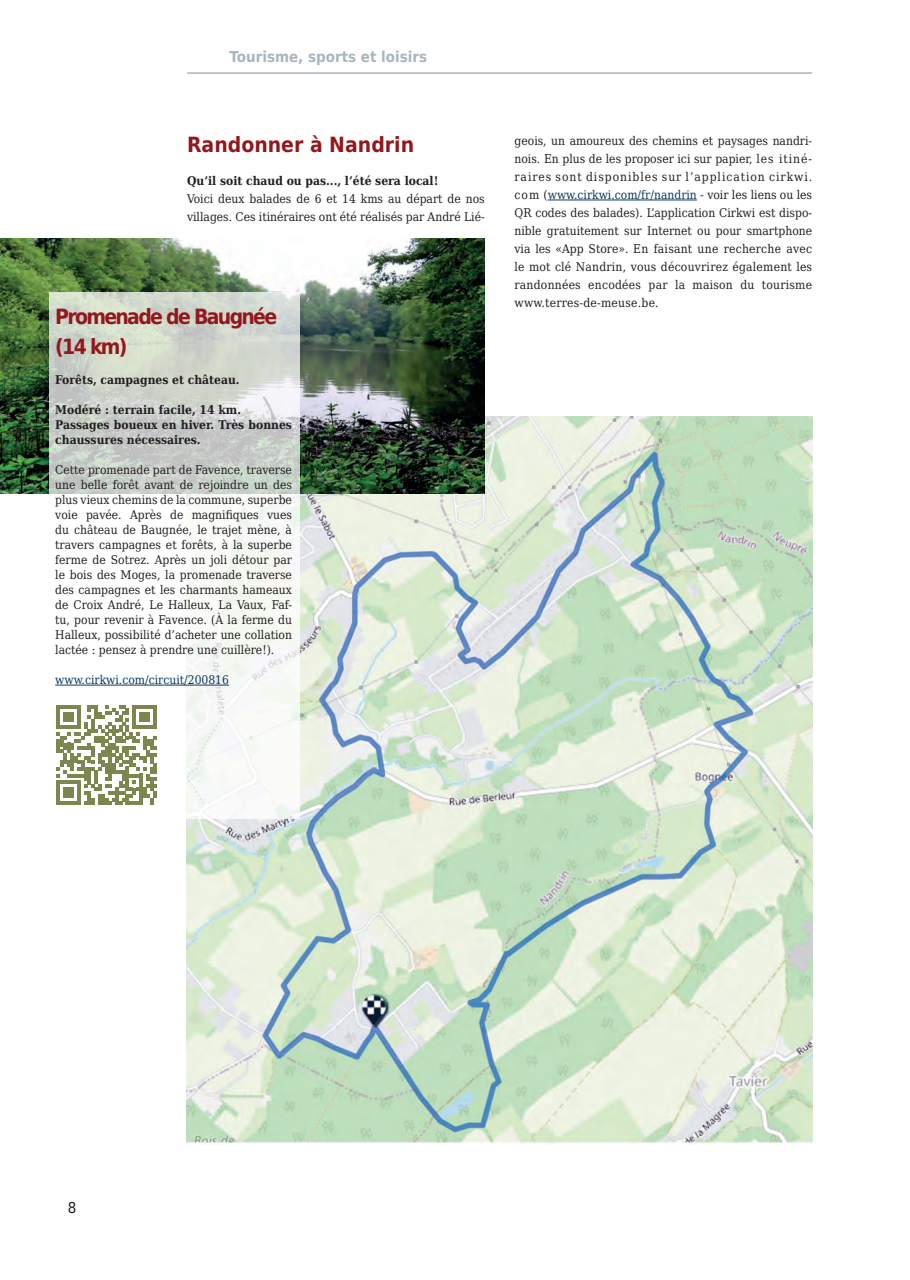
<style>
.page{position:relative;width:910px;height:1280px;background:#fff}
.page>*{position:absolute;margin:0;border:0;box-sizing:border-box;transform-origin:0 0}
.t1{font:700 21px/30px "DejaVu Sans Condensed";letter-spacing:-.08em;color:#93181c}
.t2{font:700 21px "DejaVu Sans Condensed";color:#93181c}
.t3{font:700 15px "DejaVu Sans Condensed";color:#a7b6be}
.t4{font:15px "DejaVu Sans Condensed";color:#231f20}
.t5{font:12px/15px "DejaVu Serif Condensed";color:#231f20;text-align:justify}
.t6{font:700 12px/15px "DejaVu Serif Condensed";color:#231f20}
.t7{font:12px "DejaVu Serif Condensed";color:#0b395e}
.s1{color:#0b395e}
</style>
<div class="page">
<hr style="left:187px;top:72px;width:625px;height:2px;background:#a7b6be">
<img style="left:187px;top:416px;width:625px;height:728px">
<img style="left:0;top:238px;width:485px;height:256px">
<svg style="left:49px;top:292px;width:251px;height:527px"></svg>
<hr style="left:55px;top:685px;width:174px;height:1px;background:#0b395e">
<div style="left:43px;top:697px;width:128px;height:113px;background:#fff"></div>
<svg style="left:57px;top:705px;width:100px;height:100px"></svg>
<hr style="left:548px;top:200px;width:149px;height:1px;background:#0b395e">
<p class="t3" style="left:230px;top:45px;width:199px">Tourisme, sports et loisirs</p>
<h1 class="t2" style="left:187px;top:127px;width:229px">Randonner à Nandrin</h1>
<p class="t6" style="left:187px;top:173px;width:253px">Qu’il soit chaud ou pas..., l’été sera local!</p>
<p class="t5" style="left:187px;top:189px;width:299px;line-height:18px">Voici deux balades de 6 et 14 kms au départ de nos villages. Ces itinéraires ont été réalisés par André Lié-</p>
<h1 class="t1" style="left:55px;top:301px;width:223px">Promenade de Baugnée (14 km)</h1>
<p class="t6" style="left:55px;top:372px;width:186px">Forêts, campagnes et château.</p>
<p class="t6" style="left:55px;top:402px;width:238px">Modéré : terrain facile, 14 km.<br>Passages boueux en hiver. Très bonnes chaussures nécessaires.</p>
<p class="t5" style="left:55px;top:462px;width:238px">Cette promenade part de Favence, traverse une belle forêt avant de rejoindre un des plus vieux chemins de la commune, superbe voie pavée. Après de magnifiques vues du château de Baugnée, le trajet mène, à travers campagnes et forêts, à la superbe ferme de Sotrez. Après un joli détour par le bois des Moges, la promenade traverse des campagnes et les charmants hameaux de Croix André, Le Halleux, La Vaux, Faf&shy;tu, pour revenir à Favence. (À la ferme du Halleux, possibilité d’acheter une collation lactée : pensez à prendre une cuillère!).</p>
<p class="t7" style="left:55px;top:671px;width:175px">www.cirkwi.com/circuit/200816</p>
<p class="t5" style="left:514px;top:132px;width:299px;line-height:18px">geois, un amoureux des chemins et paysages nandri&shy;nois. En plus de les proposer ici sur papier, les itiné&shy;raires sont disponibles sur l’application cirkwi. com (<span class="s1">www.cirkwi.com/fr/nandrin</span> - voir les liens ou les QR codes des balades). L’application Cirkwi est dispo&shy;nible gratuitement sur Internet ou pour smartphone via les «App Store». En faisant une recherche avec le mot clé Nandrin, vous découvrirez également les randonnées encodées par la maison du tourisme www.terres-de-meuse.be.</p>
<p class="t4" style="left:68px;top:1196px;width:10px">8</p>
</div>
